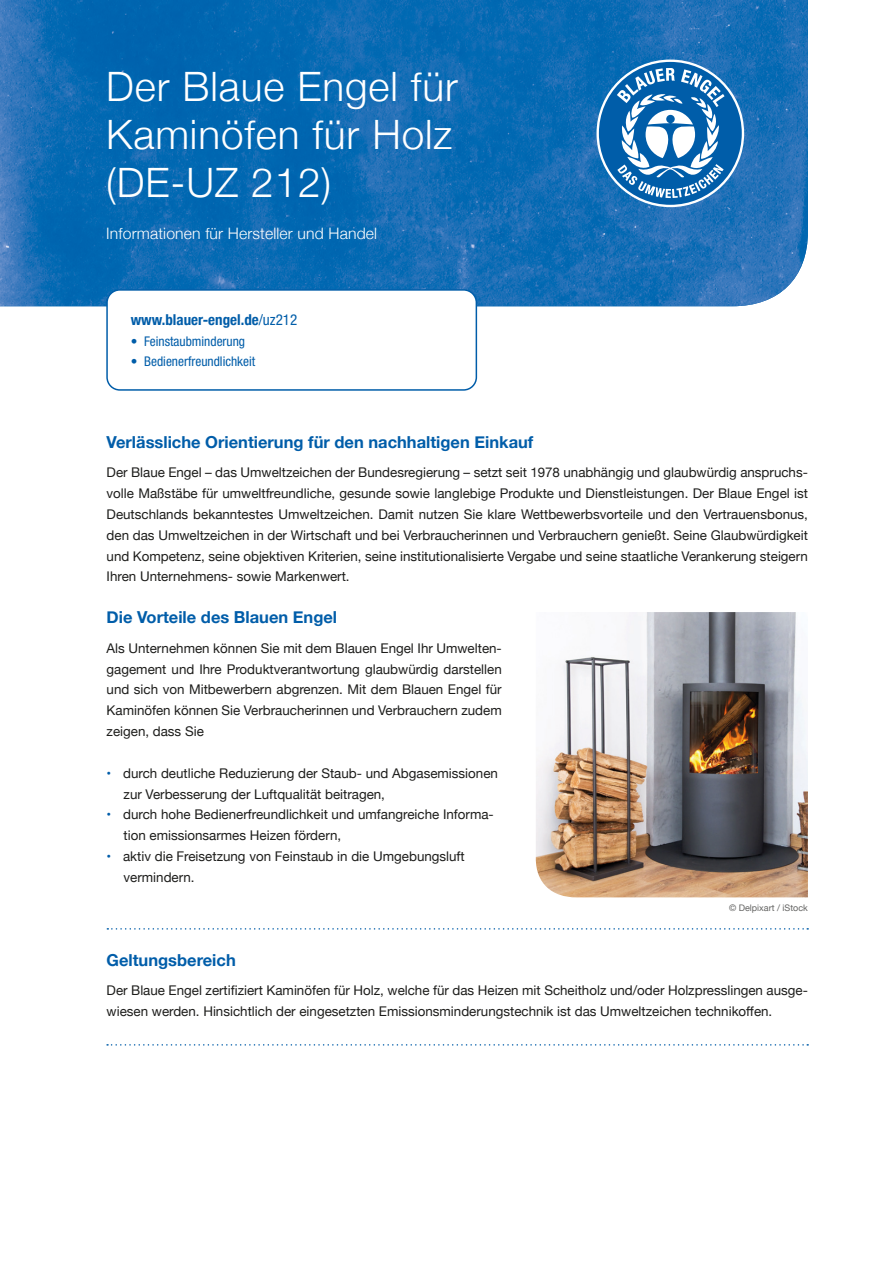
<style>
.page{position:relative;width:893px;height:1263px;background:#fff}
.page>*{position:absolute;margin:0;border:0;box-sizing:border-box;transform-origin:0 0}
.t1{font:300 40.5px/48px "Helvetica Neue";letter-spacing:.02em;color:#fff}
.t2{font:700 16.5px "Helvetica Neue";color:#005da9}
.t3{font:300 15.75px "Helvetica Neue";letter-spacing:.01em;color:#fff}
.t4{font:700 condensed 15px "Helvetica Neue";color:#005da9}
.t5{font:13.35px/20.9px "Helvetica Neue";color:#1d1d1b}
.t6{font:condensed 13.35px "Helvetica Neue LT";color:#005da9}
.t7{font:9px "Helvetica Neue";color:#646463}
.s1{font-family:"Helvetica Neue LT";font-weight:400}
.s2{color:#005da9}
</style>
<div class="page">
<svg style="left:107px;top:928px;width:701px;height:1px"></svg>
<img style="left:0;top:0;width:808px;height:306px">
<div style="left:107px;top:290px;width:369px;height:100px;background:#fff;border-radius:13px"></div>
<div style="left:106px;top:289px;width:371px;height:102px;border:2px solid #005da9;border-radius:13px"></div>
<svg style="left:599px;top:62px;width:143px;height:143px"></svg>
<img style="left:536px;top:612px;width:272px;height:285px">
<svg style="left:107px;top:1044px;width:701px;height:1px"></svg>
<h1 class="t1" style="left:106px;top:59px;width:353px">Der Blaue Engel für<br>Kaminöfen für Holz (DE-UZ 212)</h1>
<p class="t3" style="left:106px;top:220px;width:272px">Informationen für Hersteller und Handel</p>
<p class="t4" style="left:131px;top:307px;width:168px">www.blauer-engel.de<span class="s1">/uz212</span></p>
<p class="t6" style="left:131px;top:333px;width:116px">• Feinstaubminderung</p>
<p class="t6" style="left:131px;top:354px;width:126px">• Bedienerfreundlichkeit</p>
<p class="t2" style="left:107px;top:429px;width:428px">Verlässliche Orientierung für den nachhaltigen Einkauf</p>
<p class="t5" style="left:107px;top:463px;width:703px;text-align:justify">Der Blaue Engel – das Umweltzeichen der Bundesregierung – setzt seit 1978 unabhängig und glaubwürdig anspruchs&shy;volle Maßstäbe für umweltfreundliche, gesunde sowie langlebige Produkte und Dienstleistungen. Der Blaue Engel ist Deutschlands bekanntestes Umweltzeichen. Damit nutzen Sie klare Wettbewerbsvorteile und den Vertrauensbonus, den das Umweltzeichen in der Wirtschaft und bei Verbraucherinnen und Verbrauchern genießt. Seine Glaubwürdigkeit und Kompetenz, seine objektiven Kriterien, seine institutionalisierte Vergabe und seine staatliche Verankerung steigern Ihren Unternehmens- sowie Markenwert.</p>
<p class="t2" style="left:107px;top:605px;width:232px">Die Vorteile des Blauen Engel</p>
<p class="t5" style="left:107px;top:638px;width:397px;text-align:justify">Als Unternehmen können Sie mit dem Blauen Engel Ihr Umwelten&shy;gagement und Ihre Produktverantwortung glaubwürdig darstellen und sich von Mitbewerbern abgrenzen. Mit dem Blauen Engel für Kaminöfen können Sie Verbraucherinnen und Verbrauchern zudem zeigen, dass Sie</p>
<p class="t5" style="left:124px;top:763px;width:376px;text-indent:-17px"><span class="s2">•</span> durch deutliche Reduzierung der Staub- und Abgasemissionen zur Verbesserung der Luftqualität beitragen,</p>
<p class="t5" style="left:124px;top:805px;width:370px;text-indent:-17px"><span class="s2">•</span> durch hohe Bedienerfreundlichkeit und umfangreiche Informa&shy;tion emissionsarmes Heizen fördern,</p>
<p class="t5" style="left:124px;top:846px;width:343px;text-indent:-17px"><span class="s2">•</span> aktiv die Freisetzung von Feinstaub in die Umgebungsluft vermindern.</p>
<p class="t7" style="left:729px;top:901px;width:80px">© Delpixart / iStock</p>
<p class="t2" style="left:107px;top:947px;width:131px">Geltungsbereich</p>
<p class="t5" style="left:107px;top:980px;width:703px">Der Blaue Engel zertifiziert Kaminöfen für Holz, welche für das Heizen mit Scheitholz und/oder Holzpresslingen ausge&shy;wiesen werden. Hinsichtlich der eingesetzten Emissionsminderungstechnik ist das Umweltzeichen technikoffen.</p>
</div>
